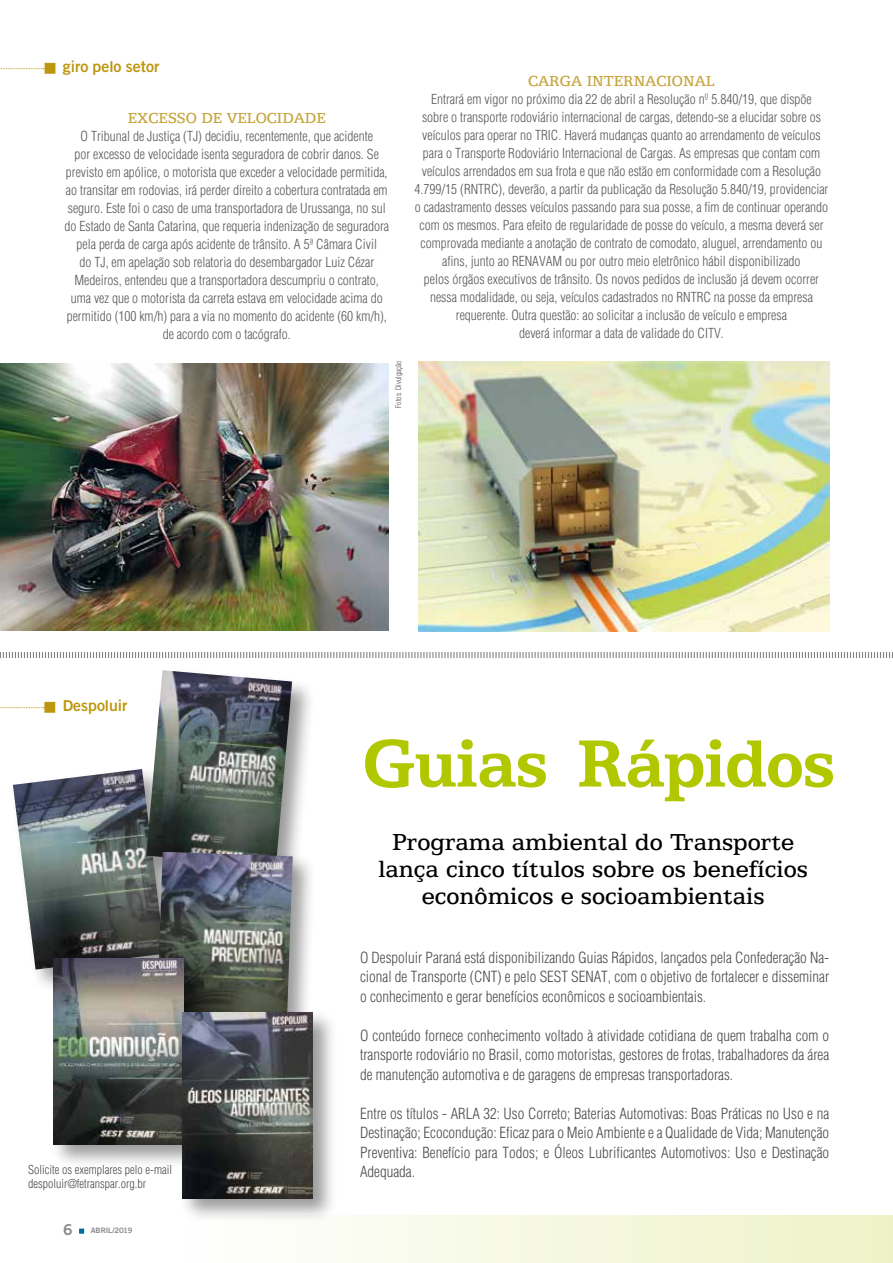
<style>
.page{position:relative;width:893px;height:1263px;background:#fff}
.page>*{position:absolute;margin:0;border:0;box-sizing:border-box;transform-origin:0 0}
.t1{font:700 69px "ATF Antique";letter-spacing:-.01em;color:#b1c800}
.t2{font:24px/27px "ATF Antique";color:#000;text-align:center}
.t3{font:300 condensed 15px/19.5px "Helvetica";color:#4b4b4d;text-align:justify}
.t4{font:15px "ATF Antique";color:#c6a43b}
.t5{font:700 15px "Goethe Gothic";color:#bc960c}
.t6{font:700 15px "Goethe Gothic";color:#87888a}
.t7{font:300 condensed 13.5px/18px "Helvetica";color:#58585a;text-align:center}
.t8{font:300 condensed 12px/13.5px "Helvetica";color:#4b4b4d}
.t9{font:300 condensed 7.5px "Helvetica";color:#4b4b4d}
.t10{font:700 7.5px "Goethe Gothic";color:#87888a}
</style>
<div class="page">
<svg style="left:79px;top:1228px;width:5px;height:6px"></svg>
<div style="left:45px;top:63px;width:10px;height:10px;background:#bc960c;border:1px solid #bc960c"></div>
<svg style="left:0;top:68px;width:44px;height:1px"></svg>
<div style="left:119px;top:1215px;width:774px;height:48px;background:linear-gradient(to right,#fff,#edf2c6)"></div>
<svg style="left:0;top:652px;width:893px;height:6px"></svg>
<div style="left:45px;top:702px;width:10px;height:10px;background:#bc960c;border:1px solid #bc960c"></div>
<svg style="left:0;top:707px;width:44px;height:1px"></svg>
<div style="left:10px;top:766px;width:178px;height:228px;background:#000;opacity:.4"></div>
<img style="left:13px;top:769px;width:140px;height:200px">
<div style="left:144px;top:667px;width:172px;height:224px;background:#000;opacity:.4"></div>
<img style="left:146px;top:670px;width:146px;height:197px">
<div style="left:153px;top:848px;width:164px;height:219px;background:#000;opacity:.4"></div>
<img style="left:156px;top:852px;width:137px;height:156px">
<div style="left:49px;top:954px;width:159px;height:215px;background:#000;opacity:.4"></div>
<img style="left:53px;top:958px;width:130px;height:186px">
<div style="left:179px;top:1008px;width:159px;height:215px;background:#000;opacity:.4"></div>
<img style="left:183px;top:1012px;width:130px;height:186px">
<img style="left:418px;top:361px;width:411px;height:270px">
<img style="left:0;top:363px;width:388px;height:267px">
<p class="t5" style="left:63px;top:58px;width:98px">giro pelo setor</p>
<p class="t4" style="left:128px;top:110px;width:200px">EXCESSO DE VELOCIDADE</p>
<p class="t7" style="left:64px;top:127px;width:326px">O Tribunal de Justiça (TJ) decidiu, recentemente, que acidente<br>por excesso de velocidade isenta seguradora de cobrir danos. Se previsto em apólice, o motorista que exceder a velocidade permitida, ao transitar em rodovias, irá perder direito a cobertura contratada em seguro. Este foi o caso de uma transportadora de Urussanga, no sul do Estado de Santa Catarina, que requeria indenização de seguradora pela perda de carga após acidente de trânsito. A 5ª Câmara Civil<br>do TJ, em apelação sob relatoria do desembargador Luiz Cézar Medeiros, entendeu que a transportadora descumpriu o contrato, uma vez que o motorista da carreta estava em velocidade acima do permitido (100 km/h) para a via no momento do acidente (60 km/h), de acordo com o tacógrafo.</p>
<p class="t9" style="left:394px;top:408px;width:49px;rotate:-90deg">Fotos: Divulgação</p>
<p class="t4" style="left:528px;top:73px;width:188px">CARGA INTERNACIONAL</p>
<p class="t7" style="left:415px;top:90px;width:415px">Entrará em vigor no próximo dia 22 de abril a Resolução nº 5.840/19, que dispõe<br>sobre o transporte rodoviário internacional de cargas, detendo-se a elucidar sobre os veículos para operar no TRIC. Haverá mudanças quanto ao arrendamento de veículos para o Transporte Rodoviário Internacional de Cargas. As empresas que contam com veículos arrendados em sua frota e que não estão em conformidade com a Resolução 4.799/15 (RNTRC), deverão, a partir da publicação da Resolução 5.840/19, providenciar o cadastramento desses veículos passando para sua posse, a fim de continuar operando com os mesmos. Para efeito de regularidade de posse do veículo, a mesma deverá ser comprovada mediante a anotação de contrato de comodato, aluguel, arrendamento ou afins, junto ao RENAVAM ou por outro meio eletrônico hábil disponibilizado<br>pelos órgãos executivos de trânsito. Os novos pedidos de inclusão já devem ocorrer nessa modalidade, ou seja, veículos cadastrados no RNTRC na posse da empresa requerente. Outra questão: ao solicitar a inclusão de veículo e empresa<br>deverá informar a data de validade do CITV.</p>
<p class="t5" style="left:63px;top:697px;width:66px">Despoluir</p>
<h1 class="t1" style="left:363px;top:725px;width:473px">Guias Rápidos</h1>
<p class="t8" style="left:28px;top:1163px;width:145px">Solicite os exemplares pelo e-mail despoluir@fetranspar.org.br</p>
<p class="t6" style="left:63px;top:1220px;width:11px">6</p>
<p class="t10" style="left:91px;top:1226px;width:43px">ABRIL/2019</p>
<h2 class="t2" style="left:378px;top:829px;width:431px">Programa ambiental do Transporte lança cinco títulos sobre os benefícios econômicos e socioambientais</h2>
<p class="t3" style="left:360px;top:947px;width:471px">O Despoluir Paraná está disponibilizando Guias Rápidos, lançados pela Confederação Na&shy;cional de Transporte (CNT) e pelo SEST SENAT, com o objetivo de fortalecer e disseminar o conhecimento e gerar benefícios econômicos e socioambientais.</p>
<p class="t3" style="left:360px;top:1025px;width:471px">O conteúdo fornece conhecimento voltado à atividade cotidiana de quem trabalha com o transporte rodoviário no Brasil, como motoristas, gestores de frotas, trabalhadores da área de manutenção automotiva e de garagens de empresas transportadoras.</p>
<p class="t3" style="left:360px;top:1103px;width:471px">Entre os títulos - ARLA 32: Uso Correto; Baterias Automotivas: Boas Práticas no Uso e na Destinação; Ecocondução: Eficaz para o Meio Ambiente e a Qualidade de Vida; Manutenção Preventiva: Benefício para Todos; e Óleos Lubrificantes Automotivos: Uso e Destinação Adequada.</p>
</div>
